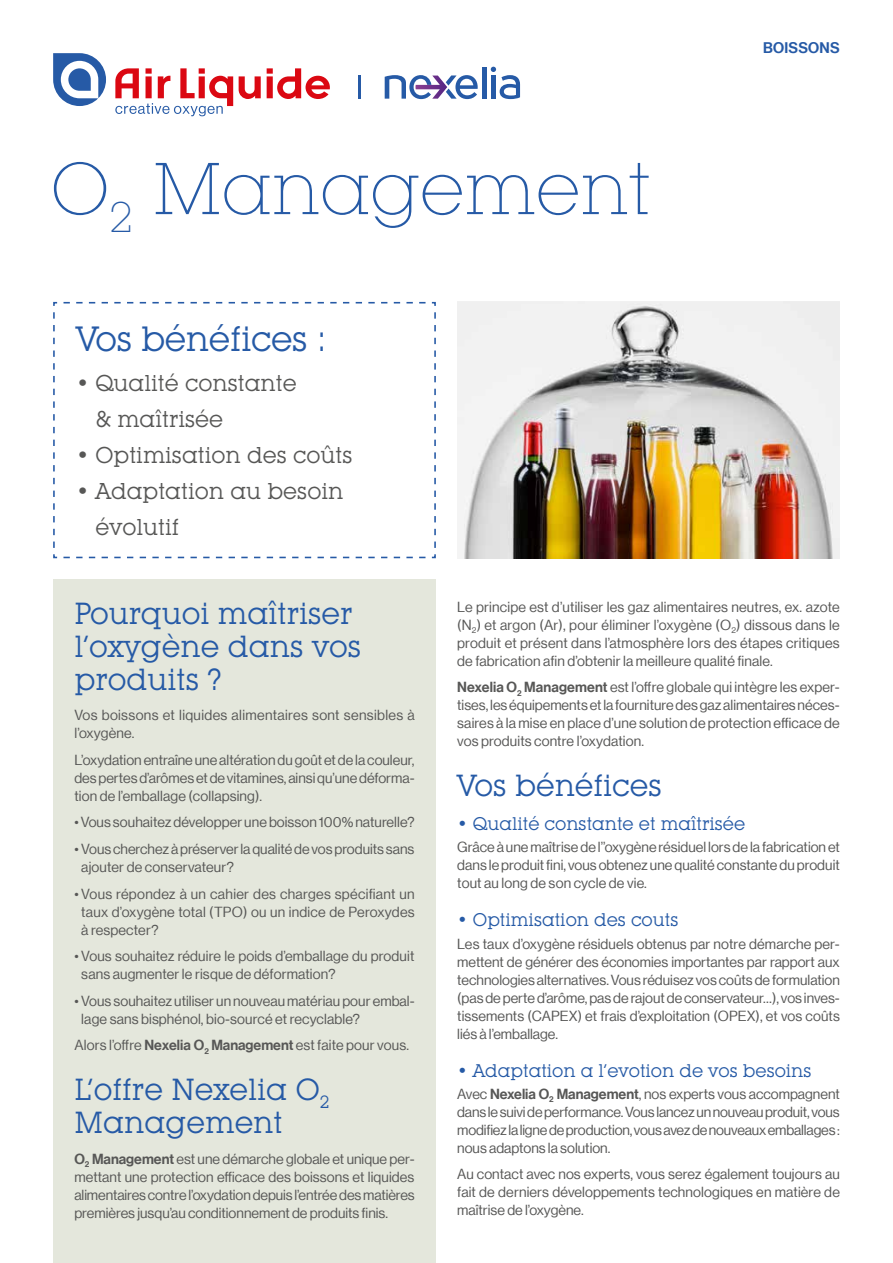
<style>
.page{position:relative;width:893px;height:1263px;background:#fff}
.page>*{position:absolute;margin:0;border:0;box-sizing:border-box;transform-origin:0 0}
.t1{font:300 72px "Lubalin Graph IT Cby BT Xtra";color:#265aa6}
.t2{font:34.5px "Lubalin Graph IT Cby BT";letter-spacing:-.01em;color:#265aa6}
.t3{font:30px/33px "Lubalin Graph IT Cby BT";color:#265aa6}
.t4{font:22.5px/36px "Lubalin Graph IT Cby BT";color:#575756}
.t5{font:18px "Lubalin Graph IT Cby BT";color:#265aa6}
.t6{font:15px "N Haas Grotesk DS Pro 65 Md";letter-spacing:.015em;color:#265aa6}
.t7{font:14.25px/18px "N Haas Grotesk DS Pro 55 Rg";letter-spacing:.005em;color:#575756;text-align:justify}
.t8{font:14.25px/18px "N Haas Grotesk DS Pro 55 Rg";letter-spacing:.025em;color:#575756}
.s1{font-family:"N Haas Grotesk DS Pro 65 Md"}
</style>
<div class="page">
<div style="left:53px;top:579px;width:383px;height:684px;background:#e4e7dc"></div>
<svg style="left:53px;top:301px;width:383px;height:258px"></svg>
<hr style="left:358px;top:75px;width:2px;height:24px;background:#265aa6">
<img style="left:457px;top:302px;width:383px;height:256px">
<hr style="left:482px;top:67px;width:4px;height:32px;background:#265aa6">
<svg style="left:491px;top:67px;width:29px;height:32px"></svg>
<svg style="left:385px;top:75px;width:93px;height:24px"></svg>
<svg style="left:53px;top:53px;width:53px;height:53px"></svg>
<svg style="left:239px;top:76px;width:22px;height:23px"></svg>
<svg style="left:267px;top:68px;width:63px;height:31px"></svg>
<svg style="left:115px;top:68px;width:118px;height:48px"></svg>
<h1 class="t1" style="left:51px;top:145px;width:601px">O<sub>2</sub> Management</h1>
<h2 class="t2" style="left:76px;top:318px;width:252px">Vos bénéfices :</h2>
<h3 class="t4" style="left:96px;top:365px;width:203px;text-indent:-20px">• Qualité constante &amp; maîtrisée</h3>
<h3 class="t4" style="left:76px;top:437px;width:278px">• Optimisation des coûts</h3>
<h3 class="t4" style="left:96px;top:473px;width:249px;text-indent:-20px">• Adaptation au besoin évolutif</h3>
<p class="t6" style="left:763px;top:39px;width:78px">BOISSONS</p>
<h3 class="t3" style="left:74px;top:596px;width:288px">Pourquoi maîtriser l’oxygène dans vos produits ?</h3>
<p class="t8" style="left:74px;top:706px;width:342px">Vos boissons et liquides alimentaires sont sensibles à l’oxygène.</p>
<p class="t7" style="left:74px;top:751px;width:342px">L’oxydation entraîne une altération du goût et de la couleur, des pertes d’arômes et de vitamines, ainsi qu’une déforma&shy;tion de l’emballage (collapsing).</p>
<p class="t7" style="left:74px;top:813px;width:342px">• Vous souhaitez développer une boisson 100% naturelle?</p>
<p class="t7" style="left:81px;top:840px;width:335px;text-indent:-7px">• Vous cherchez à préserver la qualité de vos produits sans ajouter de conservateur?</p>
<p class="t7" style="left:81px;top:884px;width:335px;text-indent:-7px">• Vous répondez à un cahier des charges spécifiant un taux d’oxygène total (TPO) ou un indice de Peroxydes à respecter?</p>
<p class="t7" style="left:81px;top:947px;width:335px;text-indent:-7px">• Vous souhaitez réduire le poids d’emballage du produit sans augmenter le risque de déformation?</p>
<p class="t7" style="left:81px;top:991px;width:335px;text-indent:-7px">• Vous souhaitez utiliser un nouveau matériau pour embal&shy;lage sans bisphénol, bio-sourcé et recyclable?</p>
<p class="t7" style="left:74px;top:1036px;width:336px">Alors l’offre <span class="s1">Nexelia O</span><sub>2</sub> <span class="s1">Management</span> est faite pour vous.</p>
<h3 class="t3" style="left:74px;top:1073px;width:257px">L’offre Nexelia O<sub>2<br></sub>Management</h3>
<p class="t7" style="left:74px;top:1150px;width:342px"><span class="s1">O</span><sub>2</sub> <span class="s1">Management</span> est une démarche globale et unique per&shy;mettant une protection efficace des boissons et liquides alimentaires contre l’oxydation depuis l’entrée des matières premières jusqu’au conditionnement de produits finis.</p>
<p class="t7" style="left:457px;top:598px;width:384px">Le principe est d’utiliser les gaz alimentaires neutres, ex. azote (N<sub>2</sub>) et argon (Ar), pour éliminer l’oxygène (O<sub>2</sub>) dissous dans le produit et présent dans l’atmosphère lors des étapes critiques de fabrication afin d’obtenir la meilleure qualité finale.</p>
<p class="t7" style="left:457px;top:678px;width:384px"><span class="s1">Nexelia O</span><sub>2</sub> <span class="s1">Management</span> est l’offre globale qui intègre les exper&shy;tises, les équipements et la fourniture des gaz alimentaires néces&shy;saires à la mise en place d’une solution de protection efficace de vos produits contre l’oxydation.</p>
<h3 class="t3" style="left:457px;top:769px;width:206px">Vos bénéfices</h3>
<p class="t5" style="left:457px;top:813px;width:290px">• Qualité constante et maîtrisée</p>
<p class="t7" style="left:457px;top:838px;width:384px">Grâce à une maîtrise de l’’oxygène résiduel lors de la fabrication et dans le produit fini, vous obtenez une qualité constante du produit tout au long de son cycle de vie.</p>
<p class="t5" style="left:457px;top:909px;width:223px">• Optimisation des couts</p>
<p class="t7" style="left:457px;top:935px;width:384px">Les taux d’oxygène résiduels obtenus par notre démarche per&shy;mettent de générer des économies importantes par rapport aux technologies alternatives. Vous réduisez vos coûts de formulation (pas de perte d’arôme, pas de rajout de conservateur…), vos inves&shy;tissements (CAPEX) et frais d’exploitation (OPEX), et vos coûts liés à l’emballage.</p>
<p class="t5" style="left:457px;top:1059px;width:356px">• Adaptation a l’evotion de vos besoins</p>
<p class="t7" style="left:457px;top:1085px;width:384px">Avec <span class="s1">Nexelia O</span><sub>2</sub> <span class="s1">Management</span>, nos experts vous accompagnent dans le suivi de performance. Vous lancez un nouveau produit, vous modifiez la ligne de production, vous avez de nouveaux emballages : nous adaptons la solution.</p>
<p class="t7" style="left:457px;top:1165px;width:384px">Au contact avec nos experts, vous serez également toujours au fait de derniers développements technologiques en matière de maîtrise de l’oxygène.</p>
</div>
